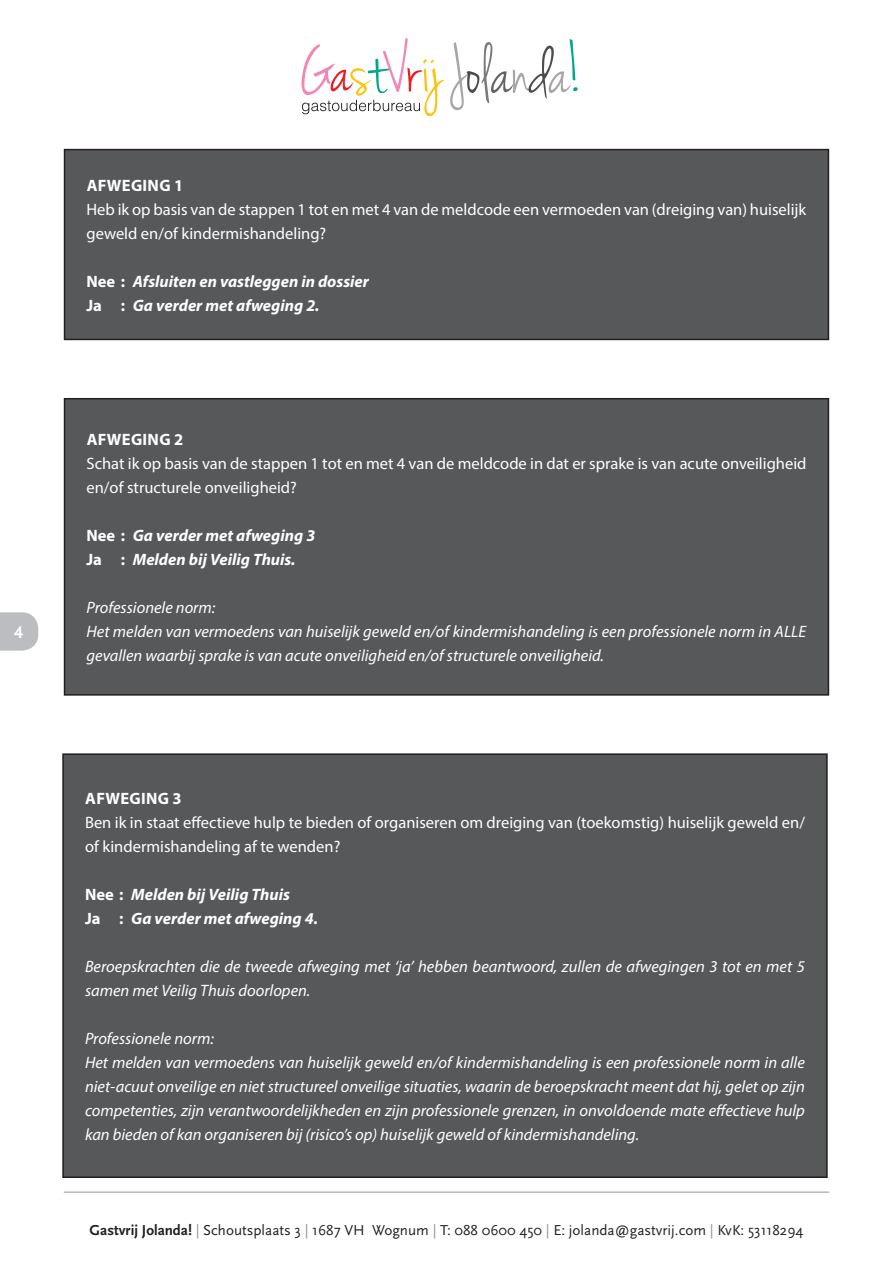
<style>
.page{position:relative;width:893px;height:1263px;background:#fff}
.page>*{position:absolute;margin:0;border:0;box-sizing:border-box;transform-origin:0 0}
.t1{font:700 18px "Scala Sans Figures";color:#fff}
.t2{font:italic 16.5px/24px "Myriad Pro";color:#fff}
.t3{font:16.5px/24px "Myriad Pro";color:#fff}
.t4{font:italic 700 16.5px "Myriad Pro";color:#fff}
.t5{font:700 16.5px "Myriad Pro";letter-spacing:.02em;color:#fff}
.t6{font:15px "Scala Sans";color:#231f20}
.s1{font-style:normal}
.s2{font-weight:700}
.s3{color:#939598}
</style>
<div class="page">
<svg style="left:301px;top:38px;width:143px;height:78px"></svg>
<svg style="left:450px;top:39px;width:128px;height:71px"></svg>
<hr style="left:64px;top:1192px;width:765px;height:1px;background:#939598">
<svg style="left:0;top:612px;width:38px;height:39px"></svg>
<div style="left:65px;top:150px;width:763px;height:189px;background:#57585a"></div>
<div style="left:64px;top:149px;width:765px;height:191px;border:2px solid #231f20"></div>
<div style="left:65px;top:399px;width:763px;height:296px;background:#57585a"></div>
<div style="left:64px;top:398px;width:765px;height:298px;border:2px solid #231f20"></div>
<div style="left:63px;top:754px;width:764px;height:423px;background:#57585a"></div>
<div style="left:62px;top:753px;width:766px;height:425px;border:2px solid #231f20"></div>
<p class="t1" style="left:14px;top:625px;width:10px">4</p>
<p class="t5" style="left:87px;top:174px;width:98px">AFWEGING 1</p>
<p class="t3" style="left:87px;top:197px;width:721px">Heb ik op basis van de stappen 1 tot en met 4 van de meldcode een vermoeden van (dreiging van) huiselijk geweld en/of kindermishandeling?</p>
<p class="t4" style="left:87px;top:270px;width:284px"><span class="s1">Nee :</span> Afsluiten en vastleggen in dossier</p>
<p class="t4" style="left:87px;top:294px;width:234px"><span class="s1">Ja :</span> Ga verder met afweging 2.</p>
<p class="t5" style="left:87px;top:429px;width:98px">AFWEGING 2</p>
<p class="t3" style="left:87px;top:451px;width:721px">Schat ik op basis van de stappen 1 tot en met 4 van de meldcode in dat er sprake is van acute onveiligheid en/of structurele onveiligheid?</p>
<p class="t4" style="left:87px;top:525px;width:230px"><span class="s1">Nee :</span> Ga verder met afweging 3</p>
<p class="t4" style="left:87px;top:549px;width:210px"><span class="s1">Ja :</span> Melden bij Veilig Thuis.</p>
<p class="t2" style="left:87px;top:595px;width:130px">Professionele norm:</p>
<p class="t2" style="left:87px;top:619px;width:721px">Het melden van vermoedens van huiselijk geweld en/of kindermishandeling is een professionele norm in ALLE gevallen waarbij sprake is van acute onveiligheid en/of structurele onveiligheid.</p>
<p class="t5" style="left:85px;top:787px;width:98px">AFWEGING 3</p>
<p class="t3" style="left:85px;top:810px;width:721px">Ben ik in staat effectieve hulp te bieden of organiseren om dreiging van (toekomstig) huiselijk geweld en/ of kindermishandeling af te wenden?</p>
<p class="t4" style="left:85px;top:883px;width:206px"><span class="s1">Nee :</span> Melden bij Veilig Thuis</p>
<p class="t4" style="left:85px;top:907px;width:234px"><span class="s1">Ja :</span> Ga verder met afweging 4.</p>
<p class="t2" style="left:85px;top:954px;width:721px">Beroepskrachten die de tweede afweging met ‘ja’ hebben beantwoord, zullen de afwegingen 3 tot en met 5 samen met Veilig Thuis doorlopen.</p>
<p class="t2" style="left:85px;top:1026px;width:130px">Professionele norm:</p>
<p class="t2" style="left:85px;top:1050px;width:721px;text-align:justify">Het melden van vermoedens van huiselijk geweld en/of kindermishandeling is een professionele norm in alle niet-acuut onveilige en niet structureel onveilige situaties, waarin de beroepskracht meent dat hij, gelet op zijn competenties, zijn verantwoordelijkheden en zijn professionele grenzen, in onvoldoende mate effectieve hulp kan bieden of kan organiseren bij (risico’s op) huiselijk geweld of kindermishandeling.</p>
<p class="t6" style="left:90px;top:1222px;width:715px"><span class="s2">Gastvrij Jolanda!</span> <span class="s3">|</span> Schoutsplaats 3 <span class="s3">|</span> 1687 VH Wognum <span class="s3">|</span> T: 088 0600 450 <span class="s3">|</span> E: jolanda@gastvrij.com <span class="s3">|</span> KvK: 53118294</p>
</div>
